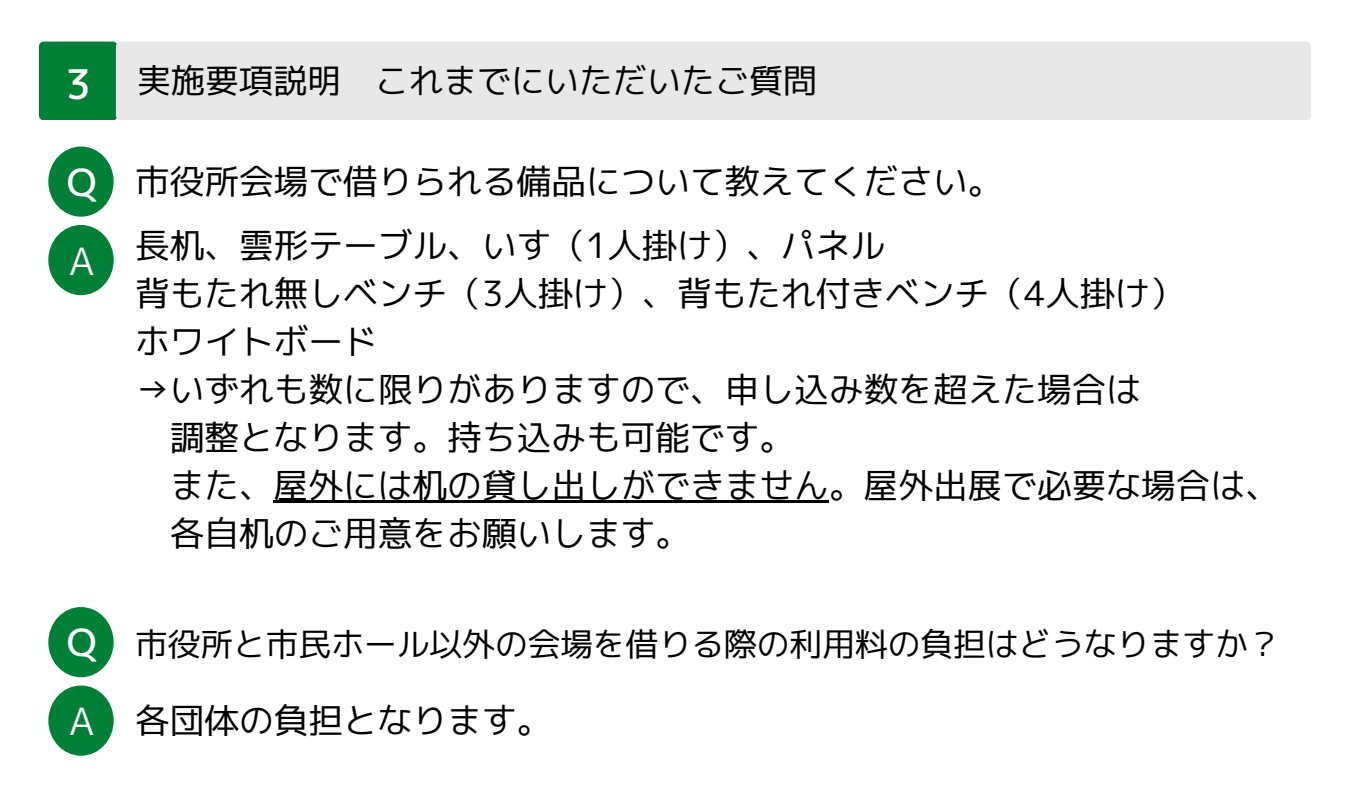
<style>
.page{position:relative;width:1350px;height:810px;background:#fff}
.page>*{position:absolute;margin:0;border:0;box-sizing:border-box;transform-origin:0 0}
.t1{font:37.5px "mplus 1 p medium";color:#fff}
.t2{font:37.5px "mplus 1 p regular";color:#fff}
.t3{font:34.7px/48px "mplus 1 p regular";color:#000}
.t4{font:34px "mplus 1 p regular";color:#000}
.t5{font:32.7px "mplus 1 p regular";color:#000}
.s1{font-family:"mplus 1 p medium";font-size:40.8px;color:#fff}
</style>
<div class="page">
<div style="left:48px;top:146px;width:66px;height:71px;background:#008037;border-radius:50%"></div>
<div style="left:48px;top:225px;width:66px;height:70px;background:#008037;border-radius:50%"></div>
<div style="left:39px;top:42px;width:79px;height:78px;background:#008037;border-radius:5px"></div>
<div style="left:116px;top:42px;width:1195px;height:78px;background:#e8e8e8;border-radius:5px"></div>
<hr style="left:274px;top:500px;width:555px;height:3px;background:#000">
<div style="left:48px;top:607px;width:66px;height:70px;background:#008037;border-radius:50%"></div>
<div style="left:48px;top:686px;width:66px;height:70px;background:#008037;border-radius:50%"></div>
<p class="t4" style="left:66px;top:57px;width:753px"><span class="s1">3</span> 実施要項説明 これまでにいただいたご質問</p>
<p class="t1" style="left:67px;top:155px;width:31px">Q</p>
<p class="t3" style="left:135px;top:157px;width:869px">市役所会場で借りられる備品について教えてください。</p>
<p class="t2" style="left:69px;top:234px;width:27px">A</p>
<p class="t3" style="left:135px;top:221px;width:1051px">長机、雲形テーブル、いす（1人掛け）、パネル<br>背もたれ無しベンチ（3人掛け）、背もたれ付きベンチ（4人掛け）ホワイトボード</p>
<p class="t3" style="left:170px;top:365px;width:1112px;text-indent:-35px">→いずれも数に限りがありますので、申し込み数を超えた場合は<br>調整となります。持ち込みも可能です。<br>また、屋外には机の貸し出しができません。屋外出展で必要な場合は、各自机のご用意をお願いします。</p>
<p class="t1" style="left:67px;top:616px;width:31px">Q</p>
<p class="t5" style="left:135px;top:621px;width:1147px">市役所と市民ホール以外の会場を借りる際の利用料の負担はどうなりますか？</p>
<p class="t2" style="left:69px;top:695px;width:27px">A</p>
<p class="t3" style="left:135px;top:696px;width:418px">各団体の負担となります。</p>
</div>
